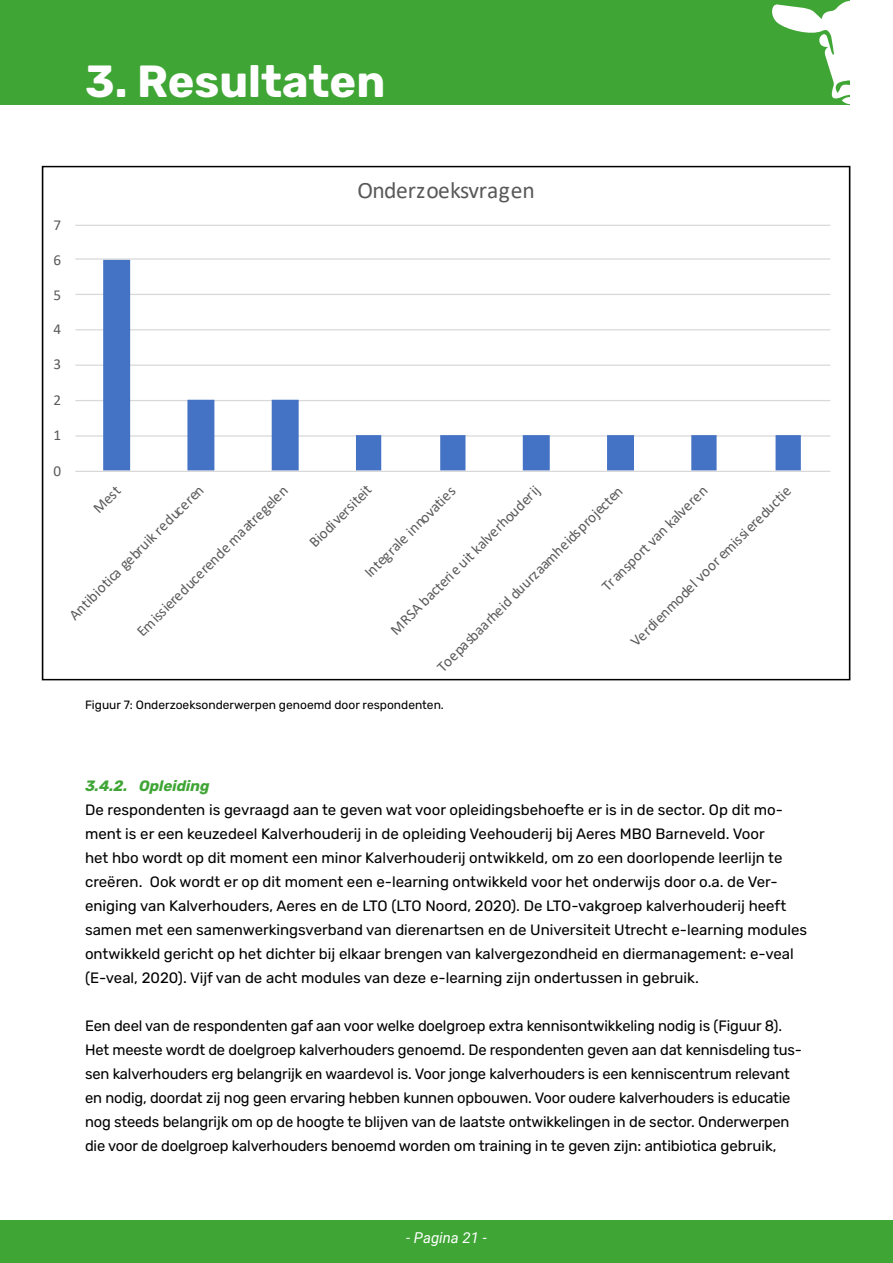
<style>
.page{position:relative;width:893px;height:1263px;background:#fff}
.page>*{position:absolute;margin:0;border:0;box-sizing:border-box;transform-origin:0 0}
.t1{font:700 45px "Rubik";color:#fff}
.t2{font:23.55px "Calibri";color:#595959}
.t3{font:15.15px "Calibri";color:#595959}
.t4{font:15px/24px "Rubik";letter-spacing:-.01em;color:#000}
.t5{font:italic 700 15px "Rubik";color:#3fa535}
.t6{font:italic 15px "Roboto";color:#fff}
.t7{font:12px "Rubik";color:#000}
</style>
<div class="page">
<div style="left:0;top:1220px;width:893px;height:43px;background:#3fa535"></div>
<div style="left:0;top:0;width:893px;height:104px;background:#3fa535"></div>
<svg style="left:770px;top:0;width:80px;height:105px"></svg>
<div style="left:850px;top:0;width:43px;height:130px;background:#fff"></div>
<svg style="left:75px;top:224px;width:756px;height:248px"></svg>
<h1 class="t1" style="left:85px;top:56px;width:302px">3. Resultaten</h1>
<p class="t3" style="left:53px;top:214px;width:9px">7</p>
<p class="t3" style="left:53px;top:249px;width:9px">6</p>
<p class="t3" style="left:53px;top:285px;width:9px">5</p>
<p class="t3" style="left:53px;top:318px;width:9px">4</p>
<p class="t3" style="left:53px;top:354px;width:9px">3</p>
<p class="t3" style="left:53px;top:389px;width:9px">2</p>
<p class="t3" style="left:53px;top:425px;width:9px">1</p>
<p class="t3" style="left:53px;top:460px;width:9px">0</p>
<h2 class="t2" style="left:357px;top:173px;width:179px">Onderzoeksvragen</h2>
<p class="t3" style="left:132px;top:626px;width:208px;rotate:-45deg">Emissiereducerende maatregelen</p>
<p class="t3" style="left:304px;top:537px;width:82px;rotate:-45deg">Biodiversiteit</p>
<p class="t3" style="left:386px;top:625px;width:206px;rotate:-45deg">MRSA bacterie uit kalverhouderij</p>
<p class="t3" style="left:88px;top:503px;width:34px;rotate:-45deg">Mest</p>
<p class="t3" style="left:64px;top:609px;width:185px;rotate:-45deg">Antibiotica gebruik reduceren</p>
<p class="t3" style="left:597px;top:581px;width:144px;rotate:-45deg">Transport van kalveren</p>
<p class="t3" style="left:359px;top:567px;width:124px;rotate:-45deg">Integrale innovaties</p>
<p class="t3" style="left:626px;top:636px;width:221px;rotate:-45deg">Verdienmodel voor emissiereductie</p>
<p class="t3" style="left:432px;top:662px;width:257px;rotate:-45deg">Toepasbaarheid duurzaamheidsprojecten</p>
<p class="t7" style="left:85px;top:698px;width:360px">Figuur 7: Onderzoeksonderwerpen genoemd door respondenten.</p>
<p class="t5" style="left:85px;top:777px;width:126px">3.4.2. Opleiding</p>
<p class="t4" style="left:85px;top:798px;width:724px">De respondenten is gevraagd aan te geven wat voor opleidingsbehoefte er is in de sector. Op dit mo&shy;ment is er een keuzedeel Kalverhouderij in de opleiding Veehouderij bij Aeres MBO Barneveld. Voor<br>het hbo wordt op dit moment een minor Kalverhouderij ontwikkeld, om zo een doorlopende leerlijn te creëren. Ook wordt er op dit moment een e-learning ontwikkeld voor het onderwijs door o.a. de Ver&shy;eniging van Kalverhouders, Aeres en de LTO (LTO Noord, 2020). De LTO-vakgroep kalverhouderij heeft samen met een samenwerkingsverband van dierenartsen en de Universiteit Utrecht e-learning modules ontwikkeld gericht op het dichter bij elkaar brengen van kalvergezondheid en diermanagement: e-veal (E-veal, 2020). Vijf van de acht modules van deze e-learning zijn ondertussen in gebruik.</p>
<p class="t4" style="left:85px;top:1014px;width:718px">Een deel van de respondenten gaf aan voor welke doelgroep extra kennisontwikkeling nodig is (Figuur 8).<br>Het meeste wordt de doelgroep kalverhouders genoemd. De respondenten geven aan dat kennisdeling tus&shy;sen kalverhouders erg belangrijk en waardevol is. Voor jonge kalverhouders is een kenniscentrum relevant en nodig, doordat zij nog geen ervaring hebben kunnen opbouwen. Voor oudere kalverhouders is educatie nog steeds belangrijk om op de hoogte te blijven van de laatste ontwikkelingen in de sector. Onderwerpen die voor de doelgroep kalverhouders benoemd worden om training in te geven zijn: antibiotica gebruik,</p>
<p class="t6" style="left:406px;top:1227px;width:82px">- Pagina 21 -</p>
</div>
